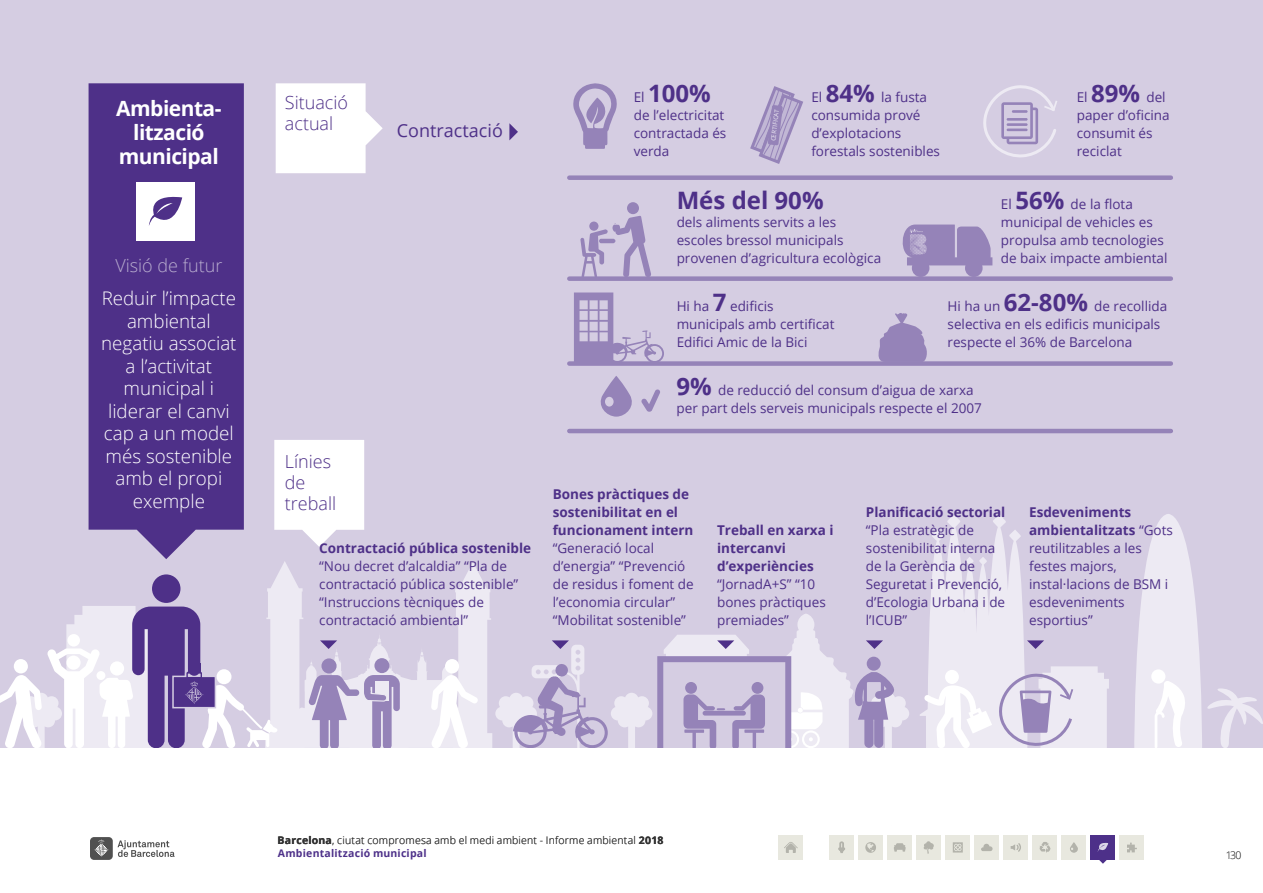
<style>
.page{position:relative;width:1263px;height:893px;background:#fff}
.page>*{position:absolute;margin:0;border:0;box-sizing:border-box;transform-origin:0 0}
.t1{font:700 24px "Open Sans";color:#4e3088}
.t2{font:700 21px/24px "Open Sans";letter-spacing:-.025em;color:#fff;text-align:center}
.t3{font:300 18.75px/22.5px "Open Sans";color:#fff;text-align:center}
.t4{font:300 18px/21px "Open Sans";color:#4e3088}
.t5{font:18px "Open Sans";color:#4e3088}
.t6{font:300 18px "Open Sans";color:#b8accf}
.t7{font:13.5px/18px "Open Sans";color:#4e3088}
.t8{font:700 13.5px/18px "Open Sans";color:#4e3088}
.t9{font:300 10.5px/13.2px "Open Sans";letter-spacing:.02em;color:#333}
.t10{font:300 10.5px "Open Sans";color:#000}
.t11{font:6.15px "Open Sans";color:#edeaf3}
.s1{font-weight:400;font-size:13.5px}
.s2{font-weight:700;font-size:24px}
.s3{font-weight:700}
.s4{font-weight:700;color:#4d3089}
</style>
<div class="page">
<svg style="left:118px;top:840px;width:57px;height:17px"></svg>
<div style="left:90px;top:837px;width:23px;height:23px;background:#505050;border-radius:4px"></div>
<svg style="left:94px;top:839px;width:14px;height:18px"></svg>
<div style="left:779px;top:835px;width:24px;height:25px;background:#e8e8df"></div>
<svg style="left:784px;top:842px;width:14px;height:11px"></svg>
<div style="left:887px;top:835px;width:25px;height:25px;background:#e8e8df"></div>
<svg style="left:894px;top:843px;width:11px;height:9px"></svg>
<div style="left:1033px;top:835px;width:24px;height:25px;background:#e8e8df"></div>
<svg style="left:1039px;top:842px;width:11px;height:11px"></svg>
<div style="left:1120px;top:835px;width:24px;height:25px;background:#e8e8df"></div>
<svg style="left:1127px;top:842px;width:10px;height:10px"></svg>
<div style="left:975px;top:835px;width:24px;height:25px;background:#e8e8df"></div>
<svg style="left:981px;top:844px;width:11px;height:7px"></svg>
<div style="left:916px;top:835px;width:25px;height:25px;background:#e8e8df"></div>
<svg style="left:924px;top:841px;width:10px;height:13px"></svg>
<div style="left:1062px;top:835px;width:24px;height:25px;background:#e8e8df"></div>
<svg style="left:1070px;top:842px;width:8px;height:11px"></svg>
<div style="left:1004px;top:835px;width:24px;height:25px;background:#e8e8df"></div>
<svg style="left:1011px;top:843px;width:10px;height:9px"></svg>
<div style="left:829px;top:835px;width:25px;height:25px;background:#e8e8df"></div>
<svg style="left:838px;top:841px;width:7px;height:12px"></svg>
<div style="left:858px;top:835px;width:25px;height:25px;background:#e8e8df"></div>
<svg style="left:865px;top:842px;width:11px;height:11px"></svg>
<div style="left:946px;top:835px;width:24px;height:25px;background:#e8e8df"></div>
<svg style="left:953px;top:842px;width:10px;height:10px"></svg>
<div style="left:1091px;top:835px;width:24px;height:25px;background:#4d3089"></div>
<div style="left:0;top:0;width:1263px;height:748px;background:#d5cde2"></div>
<div style="left:89px;top:83px;width:155px;height:476px;background:#4e3088"></div>
<svg style="left:276px;top:83px;width:107px;height:90px;background:#f9f8fb"></svg>
<svg style="left:509px;top:123px;width:9px;height:17px"></svg>
<div style="left:569px;top:175px;width:602px;height:5px;background:#9583b8"></div>
<div style="left:569px;top:276px;width:602px;height:5px;background:#9583b8"></div>
<div style="left:569px;top:361px;width:602px;height:5px;background:#9583b8"></div>
<hr style="left:569px;top:429px;width:602px;height:4px;background:#9583b8">
<svg style="left:274px;top:440px;width:90px;height:107px;background:#f9f8fb"></svg>
<svg style="left:1134px;top:514px;width:129px;height:234px"></svg>
<div style="left:136px;top:182px;width:59px;height:59px;background:#fff"></div>
<svg style="left:148px;top:196px;width:34px;height:30px"></svg>
<div style="left:627px;top:202px;width:12px;height:12px;background:#9583b8;border-radius:50%"></div>
<svg style="left:580px;top:216px;width:71px;height:61px"></svg>
<svg style="left:0;top:561px;width:909px;height:187px"></svg>
<svg style="left:750px;top:86px;width:53px;height:78px"></svg>
<svg style="left:983px;top:85px;width:74px;height:73px"></svg>
<svg style="left:874px;top:313px;width:55px;height:49px"></svg>
<svg style="left:920px;top:514px;width:189px;height:234px"></svg>
<svg style="left:573px;top:83px;width:44px;height:66px"></svg>
<svg style="left:898px;top:225px;width:94px;height:52px"></svg>
<svg style="left:574px;top:292px;width:90px;height:70px"></svg>
<svg style="left:600px;top:376px;width:60px;height:41px"></svg>
<svg style="left:1097px;top:842px;width:11px;height:22px"></svg>
<h2 class="t2" style="left:116px;top:96px;width:107px">Ambienta&shy;lització municipal</h2>
<h3 class="t6" style="left:115px;top:253px;width:109px">Visió de futur</h3>
<h3 class="t3" style="left:101px;top:287px;width:137px">Reduir l’impacte ambiental negatiu associat a l’activitat municipal i liderar el canvi cap a un model més sostenible amb el propi exemple</h3>
<h3 class="t4" style="left:285px;top:92px;width:65px">Situació actual</h3>
<h3 class="t5" style="left:397px;top:118px;width:107px">Contractació</h3>
<h3 class="t4" style="left:285px;top:451px;width:53px">Línies de treball</h3>
<p class="t8" style="left:319px;top:539px;width:213px">Contractació pública sostenible</p>
<p class="t7" style="left:319px;top:557px;width:201px">“Nou decret d’alcaldia” “Pla de contractació pública sostenible” “Instruccions tècniques de contractació ambiental”</p>
<h1 class="t1" style="left:634px;top:76px;width:79px"><span class="s1">El</span> 100%</h1>
<p class="t7" style="left:634px;top:105px;width:94px">de l’electricitat contractada és verda</p>
<p class="t7" style="left:811px;top:87px;width:130px">El <span class="s2">84%</span> la fusta consumida prové d’explotacions forestals sostenibles</p>
<p class="t7" style="left:1077px;top:87px;width:95px">El <span class="s2">89%</span> del paper d’oficina consumit és reciclat</p>
<h1 class="t1" style="left:677px;top:183px;width:148px">Més del 90%</h1>
<p class="t7" style="left:677px;top:213px;width:206px">dels aliments servits a les escoles bressol municipals provenen d’agricultura ecològica</p>
<p class="t11" style="left:769px;top:141px;width:34px;rotate:-83deg">CERTIFICAT</p>
<p class="t7" style="left:1001px;top:195px;width:168px">El <span class="s2">56%</span> de la flota municipal de vehicles es propulsa amb tecnologies de baix impacte ambiental</p>
<p class="t7" style="left:677px;top:296px;width:159px">Hi ha <span class="s2">7</span> edificis municipals amb certificat<br>Edifici Amic de la Bici</p>
<p class="t7" style="left:947px;top:296px;width:221px">Hi ha un <span class="s2">62-80%</span> de recollida selectiva en els edificis municipals respecte el 36% de Barcelona</p>
<p class="t7" style="left:676px;top:381px;width:307px"><span class="s2">9%</span> de reducció del consum d’aigua de xarxa per part dels serveis municipals respecte el 2007</p>
<p class="t8" style="left:553px;top:484px;width:142px">Bones pràctiques de sostenibilitat en el funcionament intern</p>
<p class="t7" style="left:553px;top:538px;width:142px">“Generació local d’energia” “Prevenció de residus i foment de l’economia circular” “Mobilitat sostenible”</p>
<p class="t8" style="left:717px;top:520px;width:118px">Treball en xarxa i intercanvi d’experiències</p>
<p class="t7" style="left:717px;top:574px;width:110px">“JornadA+S” “10 bones pràctiques premiades”</p>
<p class="t8" style="left:866px;top:503px;width:141px">Planificació sectorial</p>
<p class="t7" style="left:866px;top:521px;width:141px">“Pla estratègic de sostenibilitat interna de la Gerència de<br>Seguretat i Prevenció, d’Ecologia Urbana i de l’ICUB”</p>
<p class="t7" style="left:1029px;top:503px;width:145px"><span class="s3">Esdeveniments ambientalitzats</span> “Gots reutilitzables a les festes majors, instal·lacions de BSM i esdeveniments esportius”</p>
<p class="t9" style="left:278px;top:833px;width:387px"><span class="s3">Barcelona</span>, ciutat compromesa amb el medi ambient - Informe ambiental <span class="s3">2018<br></span><span class="s4">Ambientalització municipal</span></p>
<p class="t10" style="left:1226px;top:847px;width:17px">130</p>
</div>
